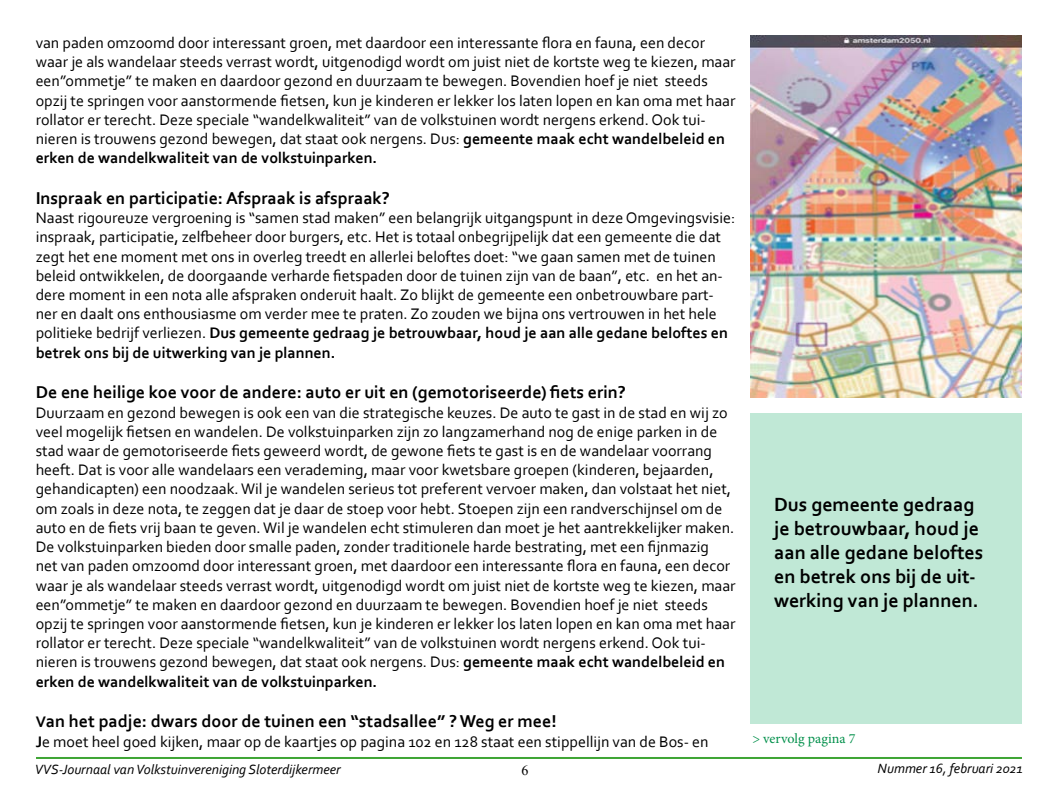
<style>
.page{position:relative;width:1058px;height:794px;background:#fff}
.page>*{position:absolute;margin:0;border:0;box-sizing:border-box;transform-origin:0 0}
.t1{font:700 20px/24px "Corbel";color:#000}
.t2{font:700 18px "Corbel";color:#000}
.t3{font:16px/19.2px "Corbel";color:#000}
.t4{font:italic 14px "Corbel";color:#000}
.t5{font:14px "Minion Pro";color:#02904b}
.t6{font:14px "Times New Roman";color:#000}
.s1{font-weight:700}
.s2{font-size:16px}
</style>
<div class="page">
<hr style="left:36px;top:757px;width:985px;height:2px;background:#3fa535">
<div style="left:750px;top:413px;width:271px;height:311px;background:#c0e8d6"></div>
<img style="left:750px;top:36px;width:271px;height:361px">
<p class="t3" style="left:36px;top:33px;width:701px">van paden omzoomd door interessant groen, met daardoor een interessante flora en fauna, een decor waar je als wandelaar steeds verrast wordt, uitgenodigd wordt om juist niet de kortste weg te kiezen, maar een”ommetje” te maken en daardoor gezond en duurzaam te bewegen. Bovendien hoef je niet steeds opzij te springen voor aanstormende fietsen, kun je kinderen er lekker los laten lopen en kan oma met haar rollator er terecht. Deze speciale “wandelkwaliteit” van de volkstuinen wordt nergens erkend. Ook tui&shy;nieren is trouwens gezond bewegen, dat staat ook nergens. Dus: <span class="s1">gemeente maak echt wandelbeleid en erken de wandelkwaliteit van de volkstuinparken.</span></p>
<p class="t2" style="left:36px;top:187px;width:356px">Inspraak en participatie: Afspraak is afspraak?</p>
<p class="t3" style="left:36px;top:208px;width:701px">Naast rigoureuze vergroening is “samen stad maken” een belangrijk uitgangspunt in deze Omgevingsvisie: inspraak, participatie, zelfbeheer door burgers, etc. Het is totaal onbegrijpelijk dat een gemeente die dat zegt het ene moment met ons in overleg treedt en allerlei beloftes doet: “we gaan samen met de tuinen beleid ontwikkelen, de doorgaande verharde fietspaden door de tuinen zijn van de baan”, etc. en het an&shy;dere moment in een nota alle afspraken onderuit haalt. Zo blijkt de gemeente een onbetrouwbare part&shy;ner en daalt ons enthousiasme om verder mee te praten. Zo zouden we bijna ons vertrouwen in het hele politieke bedrijf verliezen. <span class="s1">Dus gemeente gedraag je betrouwbaar, houd je aan alle gedane beloftes en betrek ons bij de uitwerking van je plannen.</span></p>
<p class="t2" style="left:36px;top:381px;width:591px">De ene heilige koe voor de andere: auto er uit en (gemotoriseerde) fiets erin?</p>
<p class="t3" style="left:36px;top:402px;width:701px">Duurzaam en gezond bewegen is ook een van die strategische keuzes. De auto te gast in de stad en wij zo veel mogelijk fietsen en wandelen. De volkstuinparken zijn zo langzamerhand nog de enige parken in de stad waar de gemotoriseerde fiets geweerd wordt, de gewone fiets te gast is en de wandelaar voorrang heeft. Dat is voor alle wandelaars een verademing, maar voor kwetsbare groepen (kinderen, bejaarden, gehandicapten) een noodzaak. Wil je wandelen serieus tot preferent vervoer maken, dan volstaat het niet, om zoals in deze nota, te zeggen dat je daar de stoep voor hebt. Stoepen zijn een randverschijnsel om de auto en de fiets vrij baan te geven. Wil je wandelen echt stimuleren dan moet je het aantrekkelijker maken.<br>De volkstuinparken bieden door smalle paden, zonder traditionele harde bestrating, met een fijnmazig<br>net van paden omzoomd door interessant groen, met daardoor een interessante flora en fauna, een decor waar je als wandelaar steeds verrast wordt, uitgenodigd wordt om juist niet de kortste weg te kiezen, maar een”ommetje” te maken en daardoor gezond en duurzaam te bewegen. Bovendien hoef je niet steeds opzij te springen voor aanstormende fietsen, kun je kinderen er lekker los laten lopen en kan oma met haar rollator er terecht. Deze speciale “wandelkwaliteit” van de volkstuinen wordt nergens erkend. Ook tui&shy;nieren is trouwens gezond bewegen, dat staat ook nergens. Dus: <span class="s1">gemeente maak echt wandelbeleid en erken de wandelkwaliteit van de volkstuinparken.</span></p>
<p class="t2" style="left:36px;top:710px;width:522px"><span class="s2">V</span>an het padje: dwars door de tuinen een “stadsallee” ? Weg er mee!</p>
<p class="t3" style="left:36px;top:731px;width:674px"><span class="s1">J</span>e moet heel goed kijken, maar op de kaartjes op pagina 102 en 128 staat een stippellijn van de Bos- en</p>
<p class="t4" style="left:35px;top:760px;width:307px">VVS-Journaal van Volkstuinvereniging Sloterdijkermeer</p>
<p class="t4" style="left:877px;top:759px;width:147px">Nummer 16, februari 2021</p>
<p class="t1" style="left:774px;top:492px;width:211px">Dus gemeente gedraag je betrouwbaar, houd je aan alle gedane beloftes en betrek ons bij de uit&shy;werking van je plannen.</p>
<p class="t5" style="left:752px;top:729px;width:105px">&gt; vervolg pagina 7</p>
<p class="t6" style="left:521px;top:761px;width:8px">6</p>
</div>
